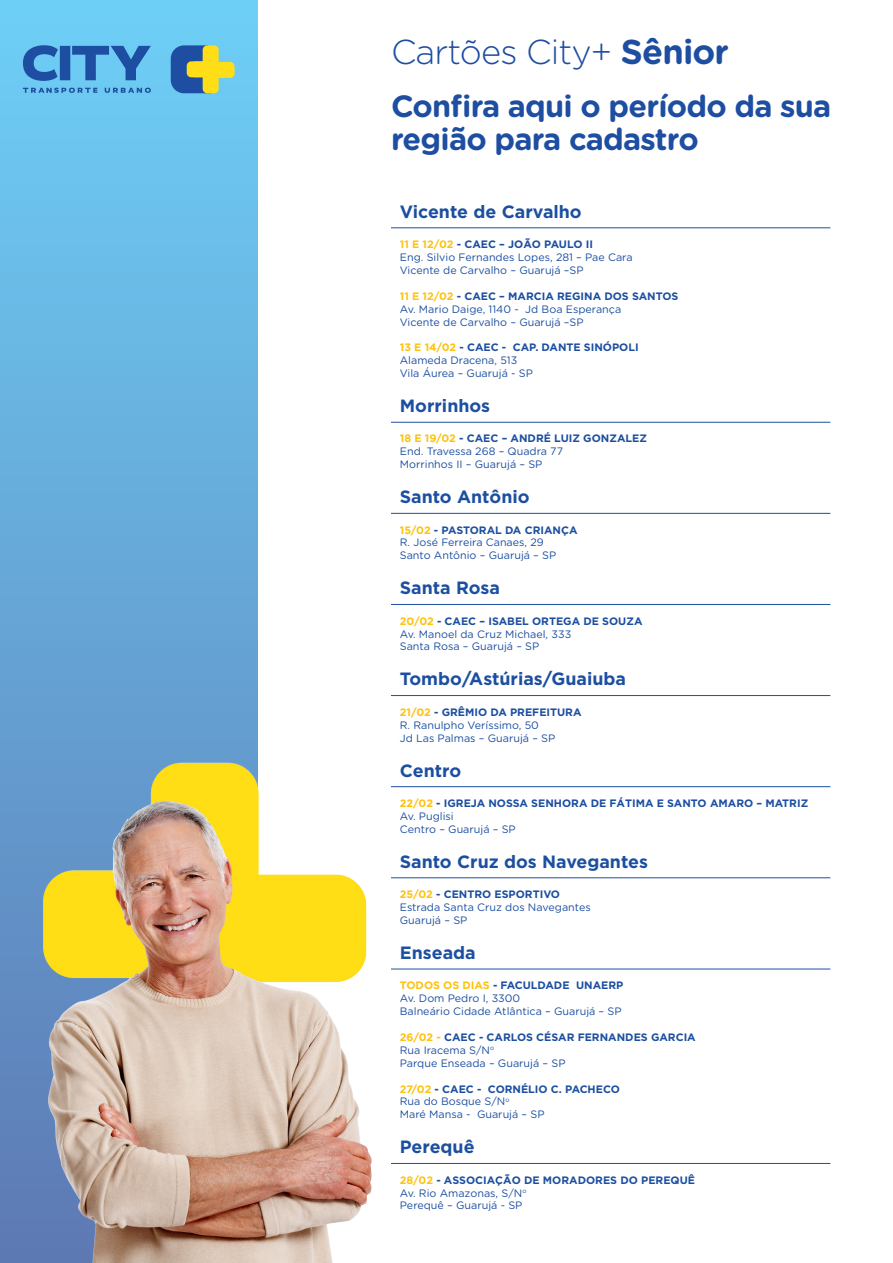
<style>
.page{position:relative;width:893px;height:1263px;background:#fff}
.page>*{position:absolute;margin:0;border:0;box-sizing:border-box;transform-origin:0 0}
.t1{font:300 34.5px "Gotham Rounded";letter-spacing:-.025em;color:#1e4ea1}
.t2{font:700 30.75px/32.8px "Gotham Rounded";letter-spacing:-.025em;color:#1e4ea1}
.t3{font:700 17.85px "Gotham";color:#1c4fa1}
.t4{font:10.8px/12.9px "Gotham Rounded";color:#1c4fa1}
.t5{font:700 10.8px "Gotham";color:#1c4fa1}
.s1{font-weight:700}
.s2{color:#fec210}
</style>
<div class="page">
<div style="left:0;top:0;width:258px;height:1263px;background:linear-gradient(to bottom,#6ecff6,#5d79b3)"></div>
<img style="left:24px;top:744px;width:348px;height:519px">
<svg style="left:23px;top:45px;width:35px;height:36px"></svg>
<div style="left:60px;top:46px;width:10px;height:34px;background:#1e4ea1"></div>
<svg style="left:72px;top:46px;width:79px;height:34px;background:#4a94ce"></svg>
<svg style="left:23px;top:88px;width:74px;height:5px"></svg>
<svg style="left:105px;top:88px;width:46px;height:5px"></svg>
<svg style="left:171px;top:45px;width:64px;height:48px;background:#88a17a"></svg>
<hr style="left:391px;top:228px;width:439px;height:1px;background:#1c4fa1">
<hr style="left:391px;top:422px;width:439px;height:1px;background:#1c4fa1">
<hr style="left:391px;top:513px;width:439px;height:1px;background:#1c4fa1">
<hr style="left:391px;top:604px;width:439px;height:1px;background:#1c4fa1">
<hr style="left:391px;top:695px;width:439px;height:1px;background:#1c4fa1">
<hr style="left:391px;top:786px;width:439px;height:1px;background:#1c4fa1">
<hr style="left:391px;top:877px;width:439px;height:1px;background:#1c4fa1">
<hr style="left:391px;top:969px;width:439px;height:1px;background:#1c4fa1">
<hr style="left:391px;top:1163px;width:439px;height:1px;background:#1c4fa1">
<h1 class="t1" style="left:391px;top:29px;width:340px">Cartões City+ <span class="s1">Sênior</span></h1>
<h2 class="t2" style="left:391px;top:88px;width:442px">Confira aqui o período da sua região para cadastro</h2>
<h3 class="t3" style="left:400px;top:201px;width:183px">Vicente de Carvalho</h3>
<p class="t5" style="left:400px;top:238px;width:195px"><span class="s2">11 E 12/02</span> - CAEC – JOÃO PAULO II</p>
<p class="t4" style="left:400px;top:250px;width:234px">Eng. Silvio Fernandes Lopes, 281 – Pae Cara<br>Vicente de Carvalho – Guarujá –SP</p>
<p class="t5" style="left:400px;top:290px;width:280px"><span class="s2">11 E 12/02</span> - CAEC – MARCIA REGINA DOS SANTOS</p>
<p class="t4" style="left:400px;top:302px;width:223px">Av. Mario Daige, 1140 - Jd Boa Esperança<br>Vicente de Carvalho – Guarujá –SP</p>
<p class="t5" style="left:400px;top:341px;width:240px"><span class="s2">13 E 14/02</span> - CAEC - CAP. DANTE SINÓPOLI</p>
<p class="t4" style="left:400px;top:353px;width:135px">Alameda Dracena, 513<br>Vila Áurea – Guarujá - SP</p>
<h3 class="t3" style="left:400px;top:395px;width:92px">Morrinhos</h3>
<p class="t5" style="left:400px;top:432px;width:249px"><span class="s2">18 E 19/02</span> - CAEC – ANDRÉ LUIZ GONZALEZ</p>
<p class="t4" style="left:400px;top:445px;width:165px">End. Travessa 268 – Quadra 77<br>Morrinhos II – Guarujá – SP</p>
<h3 class="t3" style="left:400px;top:486px;width:131px">Santo Antônio</h3>
<p class="t5" style="left:400px;top:523px;width:179px"><span class="s2">15/02</span> - PASTORAL DA CRIANÇA</p>
<p class="t4" style="left:400px;top:536px;width:158px">R. José Ferreira Canaes, 29<br>Santo Antônio – Guarujá – SP</p>
<h3 class="t3" style="left:400px;top:578px;width:102px">Santa Rosa</h3>
<p class="t5" style="left:400px;top:615px;width:244px"><span class="s2">20/02</span> - CAEC – ISABEL ORTEGA DE SOUZA</p>
<p class="t4" style="left:400px;top:627px;width:173px">Av. Manoel da Cruz Michael, 333<br>Santa Rosa – Guarujá – SP</p>
<h3 class="t3" style="left:400px;top:669px;width:228px">Tombo/Astúrias/Guaiuba</h3>
<p class="t5" style="left:400px;top:706px;width:183px"><span class="s2">21/02</span> - GRÊMIO DA PREFEITURA</p>
<p class="t4" style="left:400px;top:718px;width:157px">R. Ranulpho Veríssimo, 50<br>Jd Las Palmas – Guarujá – SP</p>
<h3 class="t3" style="left:400px;top:760px;width:63px">Centro</h3>
<p class="t5" style="left:400px;top:797px;width:410px"><span class="s2">22/02</span> - IGREJA NOSSA SENHORA DE FÁTIMA E SANTO AMARO – MATRIZ</p>
<p class="t4" style="left:400px;top:809px;width:117px">Av. Puglisi<br>Centro – Guarujá – SP</p>
<h3 class="t3" style="left:400px;top:851px;width:250px">Santo Cruz dos Navegantes</h3>
<p class="t5" style="left:400px;top:888px;width:162px"><span class="s2">25/02</span> - CENTRO ESPORTIVO</p>
<p class="t4" style="left:400px;top:900px;width:192px">Estrada Santa Cruz dos Navegantes<br>Guarujá – SP</p>
<h3 class="t3" style="left:400px;top:942px;width:77px">Enseada</h3>
<p class="t5" style="left:400px;top:979px;width:225px"><span class="s2">TODOS OS DIAS</span> - FACULDADE UNAERP</p>
<p class="t4" style="left:400px;top:991px;width:223px">Av. Dom Pedro I, 3300<br>Balneário Cidade Atlântica – Guarujá – SP</p>
<p class="t5" style="left:400px;top:1031px;width:297px"><span class="s2">26/02 -</span> CAEC - CARLOS CÉSAR FERNANDES GARCIA</p>
<p class="t4" style="left:400px;top:1043px;width:167px">Rua Iracema S/N<sup>o<br></sup>Parque Enseada – Guarujá – SP</p>
<p class="t5" style="left:400px;top:1082px;width:222px"><span class="s2">27/02</span> - CAEC - CORNÉLIO C. PACHECO</p>
<p class="t4" style="left:400px;top:1095px;width:146px">Rua do Bosque S/N<sup>o<br></sup>Maré Mansa - Guarujá – SP</p>
<h3 class="t3" style="left:400px;top:1136px;width:76px">Perequê</h3>
<p class="t5" style="left:400px;top:1173px;width:297px"><span class="s2">28/02</span> - ASSOCIAÇÃO DE MORADORES DO PEREQUÊ</p>
<p class="t4" style="left:400px;top:1186px;width:128px">Av. Rio Amazonas, S/N<sup>o<br></sup>Perequê – Guarujá - SP</p>
</div>
